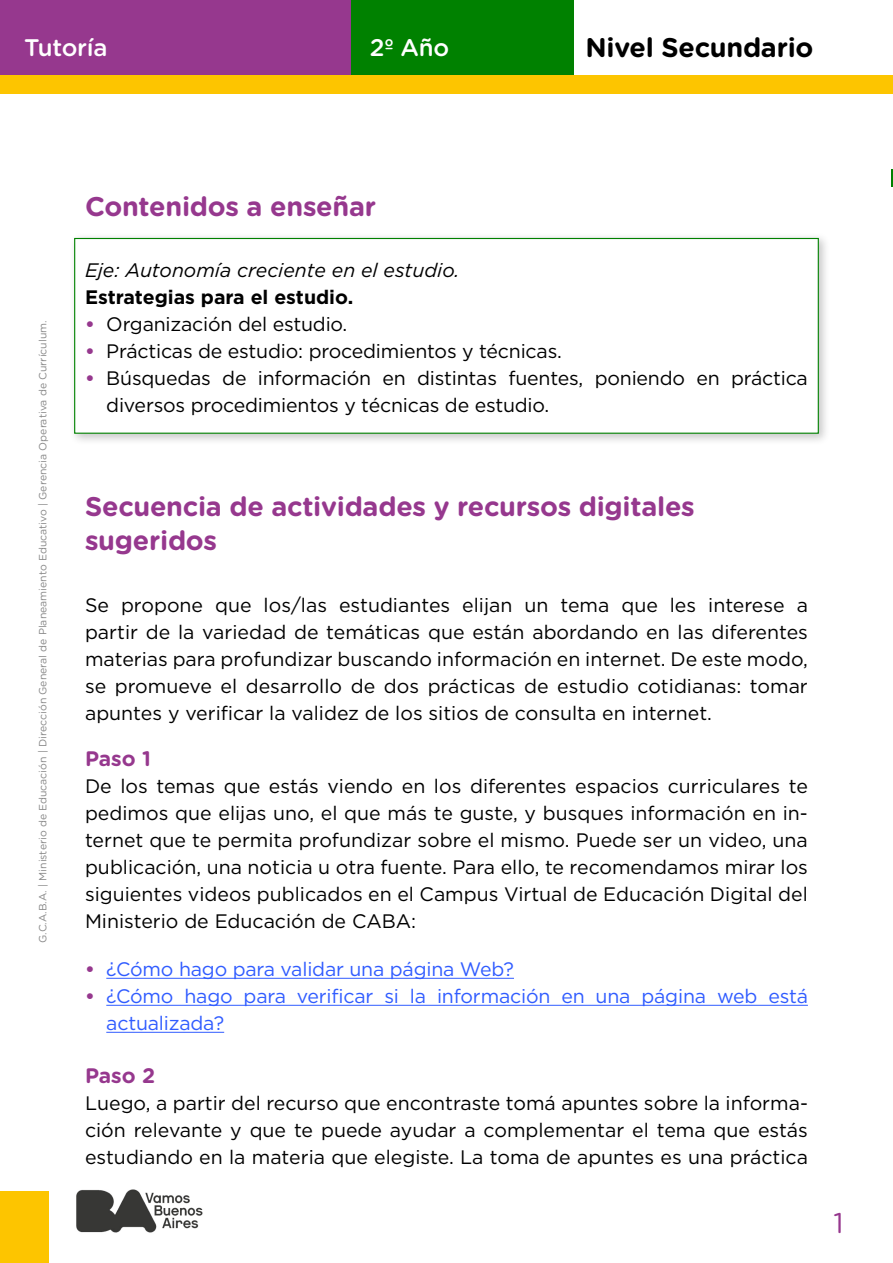
<style>
.page{position:relative;width:893px;height:1263px;background:#fff}
.page>*{position:absolute;margin:0;border:0;box-sizing:border-box;transform-origin:0 0}
.t1{font:28.5px "Gotham Rounded";color:#96388e}
.t2{font:700 27px/34.5px "Gotham Rounded";letter-spacing:-.01em;color:#96388e}
.t3{font:700 27px "Gotham Rounded";letter-spacing:-.01em;color:#000}
.t4{font:500 24px "Gotham Rounded";letter-spacing:-.01em;color:#fff}
.t5{font:700 21px "Gotham Rounded";color:#96388e}
.t6{font:19.5px/27px "Gotham";letter-spacing:-.01em;color:#000;text-align:justify}
.t7{font:19.5px/27px "Gotham";letter-spacing:-.01em;color:#305cff}
.t8{font:italic 19.5px "Gotham";color:#000}
.t9{font:700 19.5px "Gotham";color:#000}
.t10{font:10.5px "Gotham Rounded";color:#878787}
.s1{font-weight:700;color:#96388e}
</style>
<div class="page">
<div style="left:0;top:1191px;width:48px;height:72px;background:#fdc500"></div>
<div style="left:0;top:0;width:351px;height:78px;background:#96388e"></div>
<div style="left:351px;top:0;width:223px;height:78px;background:#008100"></div>
<div style="left:0;top:75px;width:893px;height:19px;background:#fdc500"></div>
<div style="left:68px;top:232px;width:762px;height:213px;background:#000;opacity:.22"></div>
<div style="left:74px;top:238px;width:745px;height:196px;background:#fff;border:1px solid #008100"></div>
<hr style="left:106px;top:978px;width:408px;height:1px;background:#305cff">
<hr style="left:106px;top:1005px;width:702px;height:1px;background:#305cff">
<hr style="left:106px;top:1032px;width:118px;height:1px;background:#305cff">
<svg style="left:892px;top:169px;width:1px;height:18px"></svg>
<img style="left:76px;top:1189px;width:127px;height:44px">
<p class="t4" style="left:24px;top:31px;width:85px">Tutoría</p>
<p class="t4" style="left:370px;top:31px;width:81px">2º Año</p>
<h2 class="t3" style="left:585px;top:28px;width:230px">Nivel Secundario</h2>
<p class="t10" style="left:36px;top:943px;width:624px;rotate:-90deg">G.C.A.B.A. | Ministerio de Educación | Dirección General de Planeamiento Educativo | Gerencia Operativa de Currículum.</p>
<h2 class="t2" style="left:85px;top:188px;width:293px">Contenidos a enseñar</h2>
<p class="t8" style="left:85px;top:258px;width:376px">Eje: Autonomía creciente en el estudio.</p>
<p class="t9" style="left:85px;top:284px;width:270px">Estrategias para el estudio.</p>
<p class="t6" style="left:85px;top:310px;width:264px"><span class="s1">•</span> Organización del estudio.</p>
<p class="t6" style="left:85px;top:337px;width:478px"><span class="s1">•</span> Prácticas de estudio: procedimientos y técnicas.</p>
<p class="t6" style="left:106px;top:364px;width:703px;text-indent:-21px"><span class="s1">•</span> Búsquedas de información en distintas fuentes, poniendo en práctica diversos procedimientos y técnicas de estudio.</p>
<h2 class="t2" style="left:85px;top:488px;width:611px">Secuencia de actividades y recursos digitales sugeridos</h2>
<p class="t6" style="left:85px;top:591px;width:724px">Se propone que los/las estudiantes elijan un tema que les interese a partir de la variedad de temáticas que están abordando en las diferentes materias para profundizar buscando información en internet. De este modo, se promueve el desarrollo de dos prácticas de estudio cotidianas: tomar apuntes y verificar la validez de los sitios de consulta en internet.</p>
<p class="t5" style="left:85px;top:743px;width:67px">Paso 1</p>
<p class="t6" style="left:85px;top:772px;width:724px">De los temas que estás viendo en los diferentes espacios curriculares te pedimos que elijas uno, el que más te guste, y busques información en in&shy;ternet que te permita profundizar sobre el mismo. Puede ser un video, una publicación, una noticia u otra fuente. Para ello, te recomendamos mirar los siguientes videos publicados en el Campus Virtual de Educación Digital del Ministerio de Educación de CABA:</p>
<p class="t7" style="left:85px;top:955px;width:430px"><span class="s1">•</span> ¿Cómo hago para validar una página Web?</p>
<p class="t7" style="left:106px;top:982px;width:703px;text-indent:-21px"><span class="s1">•</span> ¿Cómo hago para verificar si la información en una página web está actualizada?</p>
<p class="t5" style="left:85px;top:1060px;width:72px">Paso 2</p>
<p class="t6" style="left:85px;top:1089px;width:724px">Luego, a partir del recurso que encontraste tomá apuntes sobre la informa&shy;ción relevante y que te puede ayudar a complementar el tema que estás estudiando en la materia que elegiste. La toma de apuntes es una práctica</p>
<h1 class="t1" style="left:833px;top:1203px;width:12px">1</h1>
</div>
